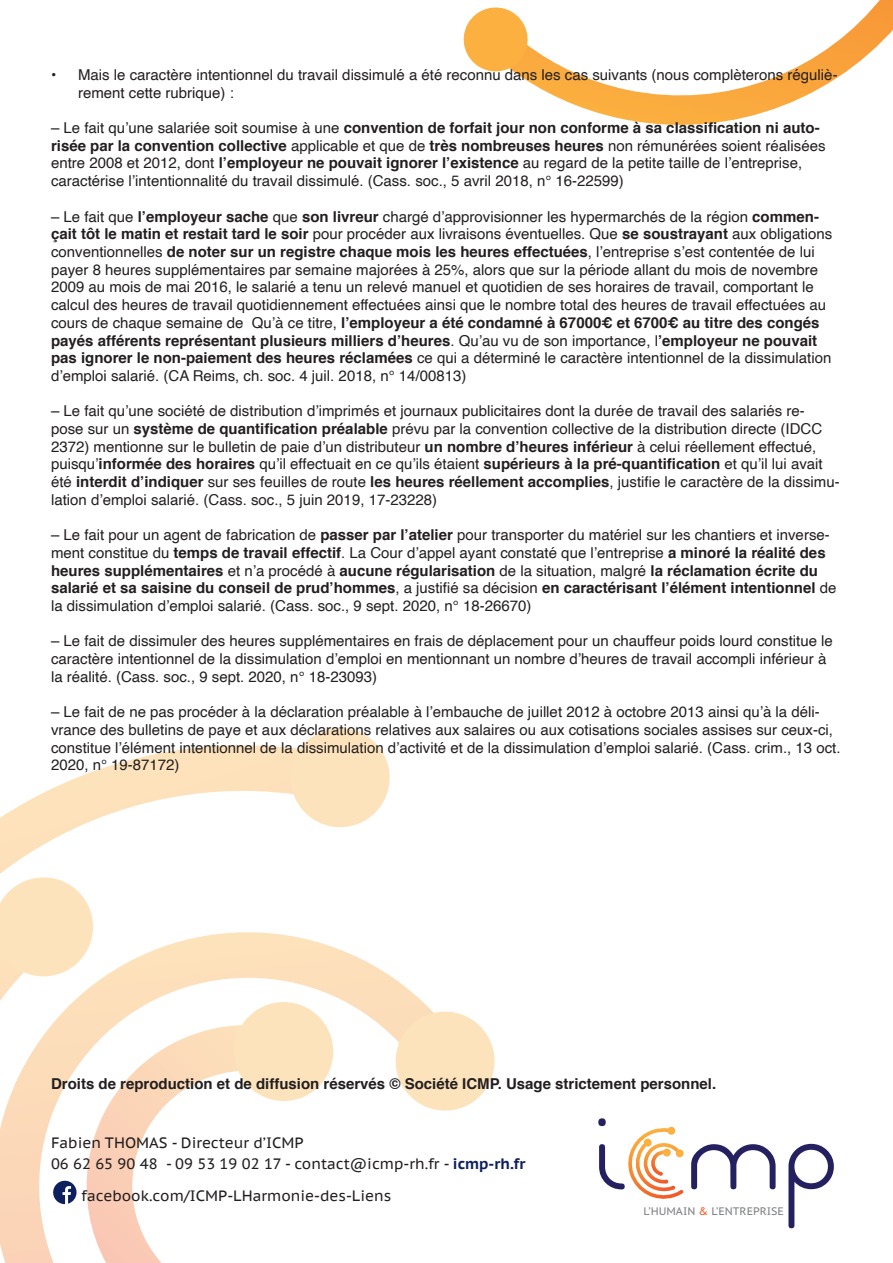
<style>
.page{position:relative;width:893px;height:1263px;background:#fff}
.page>*{position:absolute;margin:0;border:0;box-sizing:border-box;transform-origin:0 0}
.t1{font:15px/17.7px "Helvetica";color:#231f20}
.t2{font:15px "PT Sans Caption";color:#231f20}
.t3{font:700 15px "Helvetica";color:#231f20}
.t4{font:10.95px "PT Sans Caption";color:#808285}
.s1{font-weight:700}
.s2{font-weight:700;color:#0e1f5d}
.s3{color:#f15929}
</style>
<div class="page">
<svg style="left:0;top:938px;width:434px;height:325px"></svg>
<div style="left:291px;top:728px;width:99px;height:99px;background:#fde3bb;border-radius:50%"></div>
<svg style="left:0;top:745px;width:302px;height:256px"></svg>
<div style="left:396px;top:1012px;width:99px;height:98px;background:#fde3bb;border-radius:50%"></div>
<div style="left:234px;top:1002px;width:99px;height:99px;background:#fde3bb;border-radius:50%"></div>
<svg style="left:520px;top:0;width:373px;height:125px"></svg>
<svg style="left:463px;top:3px;width:69px;height:73px"></svg>
<svg style="left:788px;top:1144px;width:46px;height:84px"></svg>
<svg style="left:598px;top:1118px;width:178px;height:81px"></svg>
<svg style="left:53px;top:1025px;width:207px;height:238px"></svg>
<p class="t1" style="left:78px;top:66px;width:761px;text-indent:-27px">• Mais le caractère intentionnel du travail dissimulé a été reconnu dans les cas suivants (nous complèterons réguliè&shy;rement cette rubrique) :</p>
<p class="t1" style="left:51px;top:119px;width:776px">– Le fait qu’une salariée soit soumise à une <span class="s1">convention de forfait jour non conforme à sa classification ni auto&shy;risée par la convention collective</span> applicable et que de <span class="s1">très nombreuses heures</span> non rémunérées soient réalisées entre 2008 et 2012, dont <span class="s1">l’employeur ne pouvait ignorer l’existence</span> au regard de la petite taille de l’entreprise, caractérise l’intentionnalité du travail dissimulé. (Cass. soc., 5 avril 2018, n° 16-22599)</p>
<p class="t1" style="left:51px;top:208px;width:783px">– Le fait que <span class="s1">l’employeur sache</span> que <span class="s1">son livreur</span> chargé d’approvisionner les hypermarchés de la région <span class="s1">commen&shy;çait tôt le matin et restait tard le soir</span> pour procéder aux livraisons éventuelles. Que <span class="s1">se soustrayant</span> aux obligations conventionnelles <span class="s1">de noter sur un registre chaque mois les heures effectuées</span>, l’entreprise s’est contentée de lui payer 8 heures supplémentaires par semaine majorées à 25%, alors que sur la période allant du mois de novembre 2009 au mois de mai 2016, le salarié a tenu un relevé manuel et quotidien de ses horaires de travail, comportant le calcul des heures de travail quotidiennement effectuées ainsi que le nombre total des heures de travail effectuées au cours de chaque semaine de Qu’à ce titre, <span class="s1">l’employeur a été condamné à 67000€ et 6700€ au titre des congés payés afférents représentant plusieurs milliers d’heures</span>. Qu’au vu de son importance, l<span class="s1">’employeur ne pouvait pas ignorer le non-paiement des heures réclamées</span> ce qui a déterminé le caractère intentionnel de la dissimulation d’emploi salarié. (CA Reims, ch. soc. 4 juil. 2018, n° 14/00813)</p>
<p class="t1" style="left:51px;top:403px;width:790px">– Le fait qu’une société de distribution d’imprimés et journaux publicitaires dont la durée de travail des salariés re&shy;pose sur un <span class="s1">système de quantification préalable</span> prévu par la convention collective de la distribution directe (IDCC 2372) mentionne sur le bulletin de paie d’un distributeur <span class="s1">un nombre d’heures inférieur</span> à celui réellement effectué, puisqu’<span class="s1">informée des horaires</span> qu’il effectuait en ce qu’ils étaient <span class="s1">supérieurs à la pré-quantification</span> et qu’il lui avait été <span class="s1">interdit d’indiquer</span> sur ses feuilles de route <span class="s1">les heures réellement accomplies</span>, justifie le caractère de la dissimu&shy;lation d’emploi salarié. (Cass. soc., 5 juin 2019, 17-23228)</p>
<p class="t1" style="left:51px;top:527px;width:787px">– Le fait pour un agent de fabrication de <span class="s1">passer par l’atelier</span> pour transporter du matériel sur les chantiers et inverse&shy;ment constitue du <span class="s1">temps de travail effectif</span>. La Cour d’appel ayant constaté que l’entreprise <span class="s1">a minoré la réalité des heures supplémentaires</span> et n’a procédé à <span class="s1">aucune régularisation</span> de la situation, malgré <span class="s1">la réclamation écrite du salarié et sa saisine du conseil de prud’hommes</span>, a justifié sa décision <span class="s1">en caractérisant l’élément intentionnel</span> de la dissimulation d’emploi salarié. (Cass. soc., 9 sept. 2020, n° 18-26670)</p>
<p class="t1" style="left:51px;top:633px;width:783px">– Le fait de dissimuler des heures supplémentaires en frais de déplacement pour un chauffeur poids lourd constitue le caractère intentionnel de la dissimulation d’emploi en mentionnant un nombre d’heures de travail accompli inférieur à la réalité. (Cass. soc., 9 sept. 2020, n° 18-23093)</p>
<p class="t1" style="left:51px;top:704px;width:791px">– Le fait de ne pas procéder à la déclaration préalable à l’embauche de juillet 2012 à octobre 2013 ainsi qu’à la déli&shy;vrance des bulletins de paye et aux déclarations relatives aux salaires ou aux cotisations sociales assises sur ceux-ci, constitue l’élément intentionnel de la dissimulation d’activité et de la dissimulation d’emploi salarié. (Cass. crim., 13 oct.<br>2020, n° 19-87172)</p>
<p class="t3" style="left:51px;top:1072px;width:667px">Droits de reproduction et de diffusion réservés ©️ Société ICMP. Usage strictement personnel.</p>
<p class="t2" style="left:51px;top:1133px;width:254px">Fabien THOMAS - Directeur d’ICMP</p>
<p class="t2" style="left:51px;top:1154px;width:476px">06 62 65 90 48 - 09 53 19 02 17 - contact@icmp-rh.fr - <span class="s2">icmp-rh.fr</span></p>
<p class="t2" style="left:82px;top:1185px;width:311px">facebook.com/ICMP-LHarmonie-des-Liens</p>
<p class="t4" style="left:644px;top:1204px;width:142px">L’HUMAIN <span class="s3">&amp;</span> L’ENTREPRISE</p>
</div>
